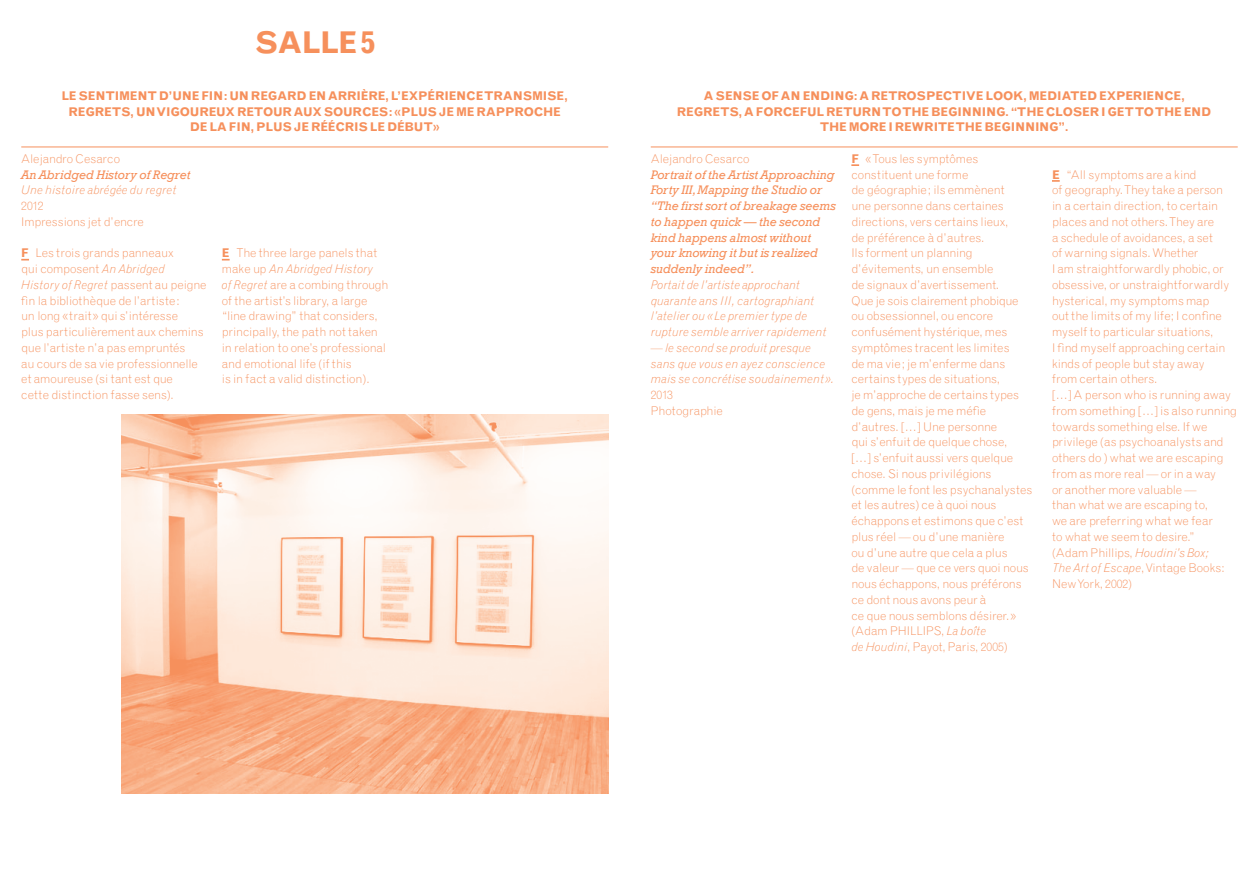
<style>
.page{position:relative;width:1259px;height:893px;background:#fff}
.page>*{position:absolute;margin:0;border:0;box-sizing:border-box;transform-origin:0 0}
.t1{font:700 30px "Grotesque";letter-spacing:-.04em;color:#f6905c}
.t2{font:italic 12.75px/15.8px "Rockwell";color:#f6905c}
.t3{font:300 12px/15.8px "Grotesque";letter-spacing:-.01em;color:#f6905c}
.t4{font:700 12px/15.8px "Grotesque";letter-spacing:-.02em;color:#f6905c;text-align:center}
.t5{font:italic 300 12px/15.8px "Grotesque";color:#f6905c}
.s1{font-weight:700}
.s2{font-style:italic}
</style>
<div class="page">
<img style="left:122px;top:415px;width:486px;height:379px">
<svg style="left:1052px;top:180px;width:7px;height:2px"></svg>
<svg style="left:851px;top:164px;width:8px;height:2px"></svg>
<hr style="left:21px;top:147px;width:587px;height:1px;background:#f6905c">
<hr style="left:651px;top:147px;width:586px;height:1px;background:#f6905c">
<h1 class="t1" style="left:254px;top:24px;width:122px">SALLE 5</h1>
<p class="t4" style="left:61px;top:88px;width:508px">LE SENTIMENT D’UNE FIN : UN REGARD EN ARRIÈRE, L’EXPÉRIENCE TRANSMISE,<br>REGRETS, UN VIGOUREUX RETOUR AUX SOURCES : « PLUS JE ME RAPPROCHE<br>DE LA FIN, PLUS JE RÉÉCRIS LE DÉBUT »</p>
<p class="t4" style="left:677px;top:88px;width:536px">A SENSE OF AN ENDING: A RETROSPECTIVE LOOK, MEDIATED EXPERIENCE,<br>REGRETS, A FORCEFUL RETURN TO THE BEGINNING. “THE CLOSER I GET TO THE END<br>THE MORE I REWRITE THE BEGINNING”.</p>
<p class="t3" style="left:851px;top:151px;width:182px"><span class="s1">F</span> « Tous les symptômes constituent une forme<br>de géographie ; ils emmènent<br>une personne dans certaines directions, vers certains lieux,<br>de préférence à d’autres.<br>Ils forment un planning d’évitements, un ensemble<br>de signaux d’avertissement.<br>Que je sois clairement phobique ou obsessionnel, ou encore confusément hystérique, mes symptômes tracent les limites<br>de ma vie ; je m’enferme dans certains types de situations,<br>je m’approche de certains types de gens, mais je me méfie d’autres. […] Une personne<br>qui s’enfuit de quelque chose,<br>[…] s’enfuit aussi vers quelque chose. Si nous privilégions (comme le font les psychanalystes et les autres) ce à quoi nous échappons et estimons que c’est plus réel — ou d’une manière<br>ou d’une autre que cela a plus<br>de valeur — que ce vers quoi nous nous échappons, nous préférons ce dont nous avons peur à<br>ce que nous semblons désirer. » (Adam PHILLIPS, <span class="s2">La boîte<br>de Houdini</span>, Payot, Paris, 2005)</p>
<p class="t3" style="left:21px;top:151px;width:100px">Alejandro Cesarco</p>
<p class="t2" style="left:21px;top:167px;width:171px">An Abridged History of Regret</p>
<p class="t5" style="left:21px;top:182px;width:157px">Une histoire abrégée du regret</p>
<p class="t3" style="left:21px;top:198px;width:124px">2012<br>Impressions jet d’encre</p>
<p class="t3" style="left:21px;top:245px;width:187px"><span class="s1">F</span> Les trois grands panneaux<br>qui composent <span class="s2">An Abridged<br>History of Regret</span> passent au peigne fin la bibliothèque de l’artiste :<br>un long « trait » qui s’intéresse<br>plus particulièrement aux chemins que l’artiste n’a pas empruntés<br>au cours de sa vie professionnelle et amoureuse (si tant est que<br>cette distinction fasse sens).</p>
<p class="t3" style="left:222px;top:245px;width:168px"><span class="s1">E</span> The three large panels that make up <span class="s2">An Abridged History<br>of Regret</span> are a combing through of the artist’s library, a large “line drawing” that considers, principally, the path not taken in relation to one’s professional and emotional life (if this<br>is in fact a valid distinction).</p>
<p class="t3" style="left:651px;top:151px;width:100px">Alejandro Cesarco</p>
<p class="t2" style="left:651px;top:167px;width:187px">Portrait of the Artist Approaching<br>Forty III, Mapping the Studio or “The first sort of breakage seems to happen quick — the second kind happens almost without your knowing it but is realized suddenly indeed”.</p>
<p class="t5" style="left:651px;top:277px;width:177px">Portait de l’artiste approchant quarante ans III, cartographiant l’atelier ou « Le premier type de rupture semble arriver rapidement</p>
<p class="t5" style="left:651px;top:340px;width:185px">— le second se produit presque sans que vous en ayez conscience mais se concrétise soudainement ».</p>
<p class="t3" style="left:651px;top:387px;width:73px">2013<br>Photographie</p>
<p class="t3" style="left:1052px;top:167px;width:187px"><span class="s1">E</span> “All symptoms are a kind<br>of geography. They take a person<br>in a certain direction, to certain places and not others. They are<br>a schedule of avoidances, a set<br>of warning signals. Whether<br>I am straightforwardly phobic, or obsessive, or unstraightforwardly hysterical, my symptoms map<br>out the limits of my life; I confine myself to particular situations,<br>I find myself approaching certain kinds of people but stay away<br>from certain others.<br>[…] A person who is running away from something […] is also running towards something else. If we privilege (as psychoanalysts and others do ) what we are escaping from as more real — or in a way<br>or another more valuable —<br>than what we are escaping to,<br>we are preferring what we fear<br>to what we seem to desire.”<br>(Adam Phillips, <span class="s2">Houdini’s Box;<br>The Art of Escape</span>, Vintage Books:<br>New York, 2002)</p>
</div>
